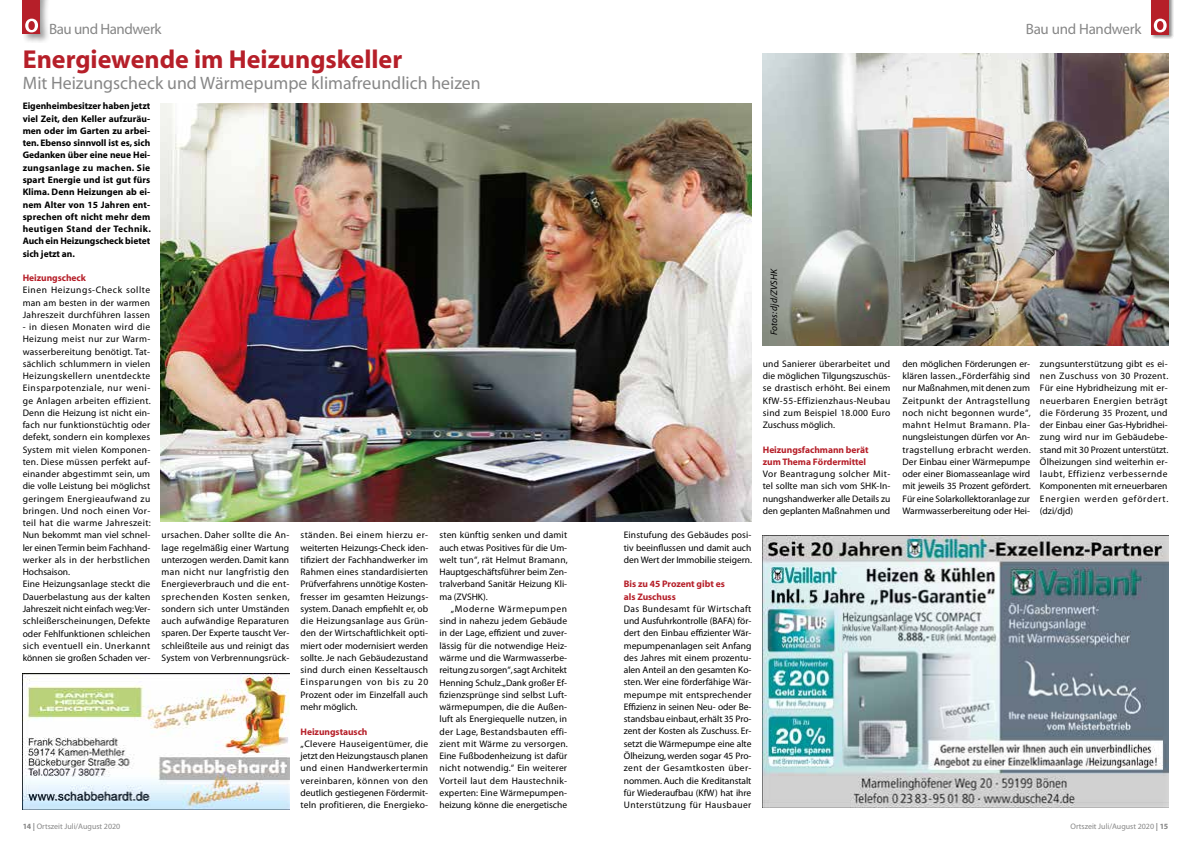
<style>
.page{position:relative;width:1191px;height:842px;background:#fff}
.page>*{position:absolute;margin:0;border:0;box-sizing:border-box;transform-origin:0 0}
.t1{font:700 26px "Myriad";color:#b61f29}
.t2{font:18px "Myriad";color:#878787}
.t3{font:15px "Myriad";letter-spacing:-.025em;color:#878787}
.t4{font:9.5px/12.3px "Myriad";letter-spacing:.015em;color:#000;text-align:justify}
.t5{font:700 9.5px/12.3px "Myriad";letter-spacing:-.005em;color:#000;text-align:justify}
.t6{font:700 9.5px/12.3px "Myriad";letter-spacing:-.005em;color:#b61f29}
.t7{font:italic 9.5px "Myriad";letter-spacing:-.005em;color:#000}
.t8{font:8px "Myriad";color:#878787}
.s1{font-weight:700}
</style>
<div class="page">
<div style="left:21px;top:0;width:29px;height:44px;background:#000;opacity:.41"></div>
<div style="left:23px;top:0;width:17px;height:34px;background:#b61f29"></div>
<svg style="left:25px;top:19px;width:13px;height:13px"></svg>
<img style="left:23px;top:673px;width:266px;height:136px">
<img style="left:763px;top:54px;width:405px;height:292px">
<img style="left:161px;top:103px;width:590px;height:419px">
<div style="left:1150px;top:0;width:23px;height:39px;background:#000;opacity:.44"></div>
<div style="left:1151px;top:0;width:17px;height:34px;background:#b61f29"></div>
<svg style="left:1153px;top:19px;width:13px;height:13px"></svg>
<img style="left:763px;top:536px;width:405px;height:271px">
<h3 class="t3" style="left:49px;top:21px;width:114px">Bau und Handwerk</h3>
<h1 class="t1" style="left:23px;top:46px;width:381px">Energiewende im Heizungskeller</h1>
<h2 class="t2" style="left:23px;top:74px;width:459px">Mit Heizungscheck und Wärmepumpe klimafreundlich heizen</h2>
<p class="t5" style="left:23px;top:100px;width:130px">Eigenheimbesitzer haben jetzt viel Zeit, den Keller aufzuräu&shy;men oder im Garten zu arbei&shy;ten. Ebenso sinnvoll ist es, sich Gedanken über eine neue Hei&shy;zungsanlage zu machen. Sie spart Energie und ist gut fürs Klima. Denn Heizungen ab ei&shy;nem Alter von 15 Jahren ent&shy;sprechen oft nicht mehr dem heutigen Stand der Technik.<br>Auch ein Heizungscheck bietet sich jetzt an.</p>
<p class="t6" style="left:23px;top:272px;width:65px">Heizungscheck</p>
<p class="t4" style="left:23px;top:284px;width:129px">Einen Heizungs-Check sollte man am besten in der warmen Jahreszeit durchführen lassen</p>
<p class="t4" style="left:23px;top:321px;width:130px;text-align:left">- in diesen Monaten wird die<br>Heizung meist nur zur Warm&shy;wasserbereitung benötigt. Tat&shy;sächlich schlummern in vielen<br>Heizungskellern unentdeckte<br>Einsparpotenziale, nur weni&shy;ge Anlagen arbeiten effizient.<br>Denn die Heizung ist nicht ein&shy;fach nur funktionstüchtig oder defekt, sondern ein komplexes<br>System mit vielen Komponen&shy;ten. Diese müssen perfekt auf&shy;einander abgestimmt sein, um die volle Leistung bei möglichst geringem Energieaufwand zu bringen. Und noch einen Vor&shy;teil hat die warme Jahreszeit:<br>Nun bekommt man viel schnel&shy;ler einen Termin beim Fachhand&shy;werker als in der herbstlichen<br>Hochsaison.<br>Eine Heizungsanlage steckt die<br>Dauerbelastung aus der kalten<br>Jahreszeit nicht einfach weg: Ver&shy;schleißerscheinungen, Defekte oder Fehlfunktionen schleichen sich eventuell ein. Unerkannt können sie großen Schaden ver-</p>
<p class="t4" style="left:162px;top:529px;width:130px">ursachen. Daher sollte die An&shy;lage regelmäßig einer Wartung unterzogen werden. Damit kann man nicht nur langfristig den Energieverbrauch und die ent&shy;sprechenden Kosten senken, sondern sich unter Umständen auch aufwändige Reparaturen sparen. Der Experte tauscht Ver&shy;schleißteile aus und reinigt das System von Verbrennungsrück-</p>
<p class="t4" style="left:300px;top:529px;width:129px">ständen. Bei einem hierzu er&shy;weiterten Heizungs-Check iden&shy;tifiziert der Fachhandwerker im Rahmen eines standardisierten Prüfverfahrens unnötige Kosten&shy;fresser im gesamten Heizungs&shy;system. Danach empfiehlt er, ob die Heizungsanlage aus Grün&shy;den der Wirtschaftlichkeit opti&shy;miert oder modernisiert werden sollte. Je nach Gebäudezustand sind durch einen Kesseltausch Einsparungen von bis zu 20<br>Prozent oder im Einzelfall auch mehr möglich.</p>
<p class="t6" style="left:300px;top:725px;width:68px">Heizungstausch</p>
<p class="t4" style="left:300px;top:738px;width:129px">„Clevere Hauseigentümer, die jetzt den Heizungstausch planen und einen Handwerkertermin vereinbaren, können von den deutlich gestiegenen Fördermit&shy;teln profitieren, die Energieko-</p>
<p class="t4" style="left:439px;top:529px;width:130px">sten künftig senken und damit auch etwas Positives für die Um&shy;welt tun“, rät Helmut Bramann, Hauptgeschäftsführer beim Zen&shy;tralverband Sanitär Heizung Kli&shy;ma (ZVSHK).</p>
<p class="t4" style="left:439px;top:603px;width:130px;text-indent:11px">„Moderne Wärmepumpen sind in nahezu jedem Gebäude in der Lage, effizient und zuver&shy;lässig für die notwendige Heiz&shy;wärme und die Warmwasserbe&shy;reitung zu sorgen“, sagt Architekt Henning Schulz.„Dank großer Ef&shy;fizienzsprünge sind selbst Luft&shy;wärmepumpen, die die Außen&shy;luft als Energiequelle nutzen, in der Lage, Bestandsbauten effi&shy;zient mit Wärme zu versorgen.<br>Eine Fußbodenheizung ist dafür nicht notwendig.“ Ein weiterer Vorteil laut dem Haustechnik&shy;experten: Eine Wärmepumpen&shy;heizung könne die energetische</p>
<h3 class="t3" style="left:1025px;top:21px;width:117px">Bau und Handwerk</h3>
<p class="t4" style="left:624px;top:529px;width:130px">Einstufung des Gebäudes posi&shy;tiv beeinflussen und damit auch den Wert der Immobilie steigern.</p>
<p class="t6" style="left:624px;top:578px;width:102px">Bis zu 45 Prozent gibt es als Zuschuss</p>
<p class="t4" style="left:624px;top:603px;width:129px">Das Bundesamt für Wirtschaft und Ausfuhrkontrolle (BAFA) för&shy;dert den Einbau effizienter Wär&shy;mepumpenanlagen seit Anfang des Jahres mit einem prozentu&shy;alen Anteil an den gesamten Ko&shy;sten. Wer eine förderfähige Wär&shy;mepumpe mit entsprechender Effizienz in seinen Neu- oder Be&shy;standsbau einbaut, erhält 35 Pro&shy;zent der Kosten als Zuschuss. Er&shy;setzt die Wärmepumpe eine alte Ölheizung, werden sogar 45 Pro&shy;zent der Gesamtkosten über&shy;nommen. Auch die Kreditanstalt für Wiederaufbau (KfW) hat ihre Unterstützung für Hausbauer</p>
<p class="t7" style="left:769px;top:335px;width:68px;rotate:-90deg">Fotos: djd/ZVSHK</p>
<p class="t4" style="left:763px;top:358px;width:129px">und Sanierer überarbeitet und die möglichen Tilgungszuschüs&shy;se drastisch erhöht. Bei einem KfW-55-Effizienzhaus-Neubau sind zum Beispiel 18.000 Euro Zuschuss möglich.</p>
<p class="t6" style="left:763px;top:444px;width:107px">Heizungsfachmann berät zum Thema Fördermittel</p>
<p class="t4" style="left:763px;top:468px;width:129px">Vor Beantragung solcher Mit&shy;tel sollte man sich vom SHK-In&shy;nungshandwerker alle Details zu den geplanten Maßnahmen und</p>
<p class="t4" style="left:902px;top:358px;width:130px">den möglichen Förderungen er&shy;klären lassen. „Förderfähig sind nur Maßnahmen, mit denen zum Zeitpunkt der Antragstellung noch nicht begonnen wurde“, mahnt Helmut Bramann. Pla&shy;nungsleistungen dürfen vor An&shy;tragstellung erbracht werden.<br>Der Einbau einer Wärmepumpe oder einer Biomasseanlage wird mit jeweils 35 Prozent gefördert.<br>Für eine Solarkollektoranlage zur Warmwasserbereitung oder Hei-</p>
<p class="t4" style="left:1040px;top:358px;width:130px">zungsunterstützung gibt es ei&shy;nen Zuschuss von 30 Prozent.<br>Für eine Hybridheizung mit er&shy;neuerbaren Energien beträgt die Förderung 35 Prozent, und der Einbau einer Gas-Hybridhei&shy;zung wird nur im Gebäudebe&shy;stand mit 30 Prozent unterstützt.<br>Ölheizungen sind weiterhin er&shy;laubt, Effizienz verbessernde Komponenten mit erneuerbaren Energien werden gefördert. (dzi/djd)</p>
<p class="t8" style="left:23px;top:823px;width:99px"><span class="s1">14 |</span> Ortszeit Juli/August 2020</p>
<p class="t8" style="left:1070px;top:823px;width:99px">Ortszeit Juli/August 2020 <span class="s1">| 15</span></p>
</div>
